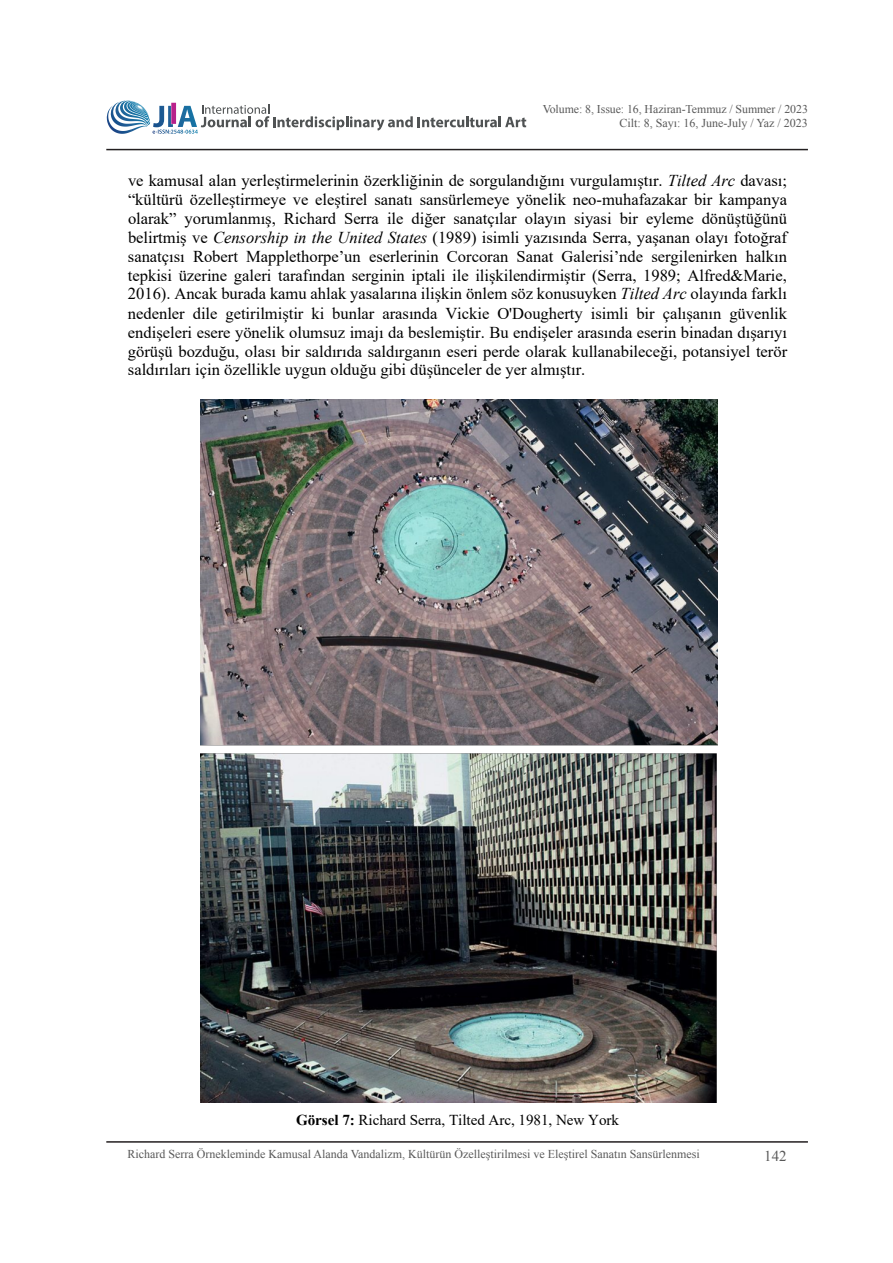
<style>
.page{position:relative;width:893px;height:1263px;background:#fff}
.page>*{position:absolute;margin:0;border:0;box-sizing:border-box;transform-origin:0 0}
.t1{font:16.5px/18.9px "Times New Roman";color:#000;text-align:justify}
.t2{font:15.15px "Times New Roman";letter-spacing:-.005em;color:#000}
.t3{font:15px "Times New Roman";color:#585858}
.t4{font:12px "Times New Roman";color:#585858}
.t5{font:11.85px "Times New Roman";letter-spacing:-.005em;color:#585858}
.s1{font-style:italic}
.s2{font-weight:700}
</style>
<div class="page">
<hr style="left:106px;top:1141px;width:702px;height:2px;background:#231f20">
<hr style="left:106px;top:149px;width:702px;height:1px;background:#231f20">
<svg style="left:106px;top:100px;width:420px;height:34px"></svg>
<img style="left:200px;top:399px;width:517px;height:703px">
<p class="t5" style="left:543px;top:101px;width:267px">Volume: 8, Issue: 16, Haziran-Temmuz / Summer / 2023</p>
<p class="t4" style="left:620px;top:115px;width:190px">Cilt: 8, Sayı: 16, June-July / Yaz / 2023</p>
<p class="t1" style="left:128px;top:170px;width:661px">ve kamusal alan yerleştirmelerinin özerkliğinin de sorgulandığını vurgulamıştır. <span class="s1">Tilted Arc</span> davası; “kültürü özelleştirmeye ve eleştirel sanatı sansürlemeye yönelik neo-muhafazakar bir kampanya olarak” yorumlanmış, Richard Serra ile diğer sanatçılar olayın siyasi bir eyleme dönüştüğünü belirtmiş ve <span class="s1">Censorship in the United States</span> (1989) isimli yazısında Serra, yaşanan olayı fotoğraf sanatçısı Robert Mapplethorpe’un eserlerinin Corcoran Sanat Galerisi’nde sergilenirken halkın tepkisi üzerine galeri tarafından serginin iptali ile ilişkilendirmiştir (Serra, 1989; Alfred&amp;Marie, 2016). Ancak burada kamu ahlak yasalarına ilişkin önlem söz konusuyken <span class="s1">Tilted Arc</span> olayında farklı nedenler dile getirilmiştir ki bunlar arasında Vickie O'Dougherty isimli bir çalışanın güvenlik endişeleri esere yönelik olumsuz imajı da beslemiştir. Bu endişeler arasında eserin binadan dışarıyı görüşü bozduğu, olası bir saldırıda saldırganın eseri perde olarak kullanabileceği, potansiyel terör saldırıları için özellikle uygun olduğu gibi düşünceler de yer almıştır.</p>
<p class="t2" style="left:296px;top:1109px;width:324px"><span class="s2">Görsel 7:</span> Richard Serra, Tilted Arc, 1981, New York</p>
<p class="t4" style="left:128px;top:1146px;width:574px">Richard Serra Örnekleminde Kamusal Alanda Vandalizm, Kültürün Özelleştirilmesi ve Eleştirel Sanatın Sansürlenmesi</p>
<p class="t3" style="left:764px;top:1145px;width:24px">142</p>
</div>
